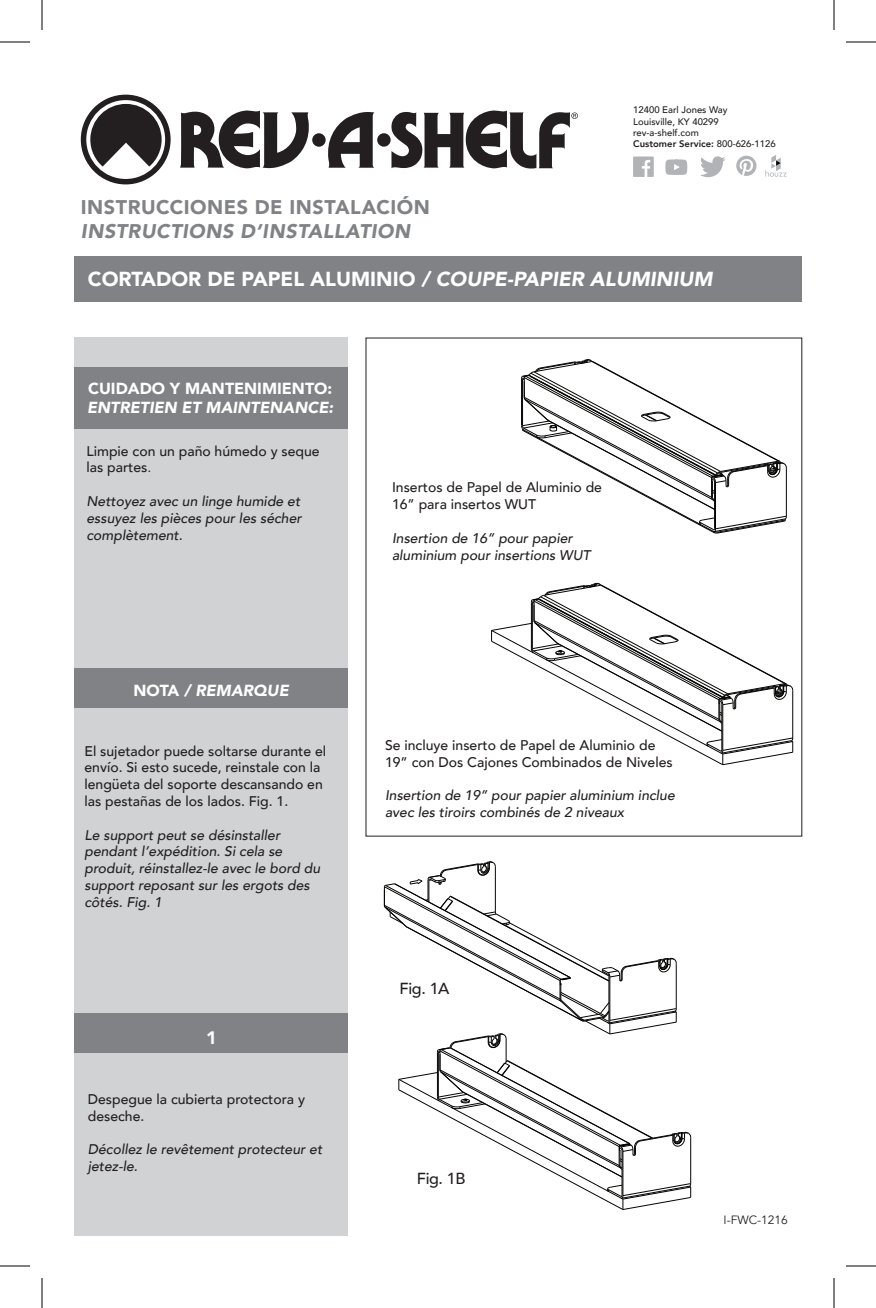
<style>
.page{position:relative;width:876px;height:1308px;background:#fff}
.page>*{position:absolute;margin:0;border:0;box-sizing:border-box;transform-origin:0 0}
.t1{font:900 20.2px "Avenir";color:#fff}
.t2{font:900 19.8px "Avenir";letter-spacing:.025em;color:#808285}
.t3{font:italic 900 19.8px "Avenir";letter-spacing:.03em;color:#808285}
.t4{font:900 18px "Avenir";color:#fff}
.t5{font:italic 900 16px "Avenir";color:#fff}
.t6{font:900 16px "Avenir";color:#fff}
.t7{font:500 16px "Avenir";letter-spacing:-.02em;color:#231f20}
.t8{font:italic 500 14px/16.8px "Avenir";color:#231f20}
.t9{font:500 14px/16.8px "Avenir";color:#231f20}
.t10{font:12px "Avenir";color:#231f20}
.t11{font:500 9.6px/11.4px "Avenir";color:#231f20}
.s1{font-weight:800}
.s2{font-style:italic}
.s3{font-weight:400}
.s4{font-style:normal}
</style>
<div class="page">
<div style="left:312px;top:133px;width:14px;height:14px;background:#231f20;border-radius:50%"></div>
<svg style="left:180px;top:110px;width:129px;height:59px"></svg>
<svg style="left:328px;top:112px;width:47px;height:56px"></svg>
<svg style="left:391px;top:110px;width:187px;height:59px"></svg>
<div style="left:377px;top:133px;width:14px;height:14px;background:#231f20;border-radius:50%"></div>
<svg style="left:81px;top:95px;width:90px;height:89px"></svg>
<svg style="left:633px;top:157px;width:21px;height:20px"></svg>
<svg style="left:665px;top:159px;width:22px;height:16px"></svg>
<svg style="left:700px;top:156px;width:25px;height:21px"></svg>
<svg style="left:736px;top:156px;width:21px;height:20px"></svg>
<svg style="left:765px;top:155px;width:22px;height:22px"></svg>
<div style="left:74px;top:257px;width:728px;height:45px;background:#808285"></div>
<div style="left:74px;top:338px;width:274px;height:898px;background:#d1d2d4"></div>
<div style="left:74px;top:367px;width:274px;height:61px;background:#808285"></div>
<svg style="left:521px;top:359px;width:266px;height:174px"></svg>
<svg style="left:491px;top:583px;width:302px;height:182px"></svg>
<svg style="left:384px;top:861px;width:307px;height:349px"></svg>
<div style="left:75px;top:1014px;width:273px;height:39px;background:#808285"></div>
<div style="left:74px;top:668px;width:274px;height:40px;background:#808285"></div>
<hr style="left:0;top:42px;width:30px;height:1px;background:#000">
<hr style="left:846px;top:42px;width:30px;height:1px;background:#000">
<hr style="left:0;top:1266px;width:30px;height:1px;background:#000">
<hr style="left:846px;top:1266px;width:30px;height:1px;background:#000">
<hr style="left:42px;top:0;width:1px;height:30px;background:#000">
<hr style="left:42px;top:1278px;width:1px;height:30px;background:#000">
<hr style="left:834px;top:0;width:1px;height:30px;background:#000">
<hr style="left:834px;top:1278px;width:1px;height:30px;background:#000">
<h2 class="t2" style="left:81px;top:191px;width:351px">INSTRUCCIONES DE INSTALACIÓN</h2>
<h2 class="t3" style="left:81px;top:215px;width:331px">INSTRUCTIONS D’INSTALLATION</h2>
<p class="t11" style="left:633px;top:104px;width:144px">12400 Earl Jones Way<br>Louisville, KY 40299 rev-a-shelf.com<br><span class="s1">Customer Service:</span> 800-626-1126</p>
<h1 class="t1" style="left:88px;top:261px;width:626px">CORTADOR DE PAPEL ALUMINIO <span class="s2">/ COUPE-PAPIER ALUMINIUM</span></h1>
<p class="t6" style="left:88px;top:375px;width:246px">CUIDADO Y MANTENIMIENTO:</p>
<p class="t5" style="left:87px;top:395px;width:248px">ENTRETIEN ET MAINTENANCE:</p>
<p class="t9" style="left:87px;top:441px;width:235px">Limpie con un paño húmedo y seque las partes<span class="s3">.</span></p>
<p class="t8" style="left:87px;top:493px;width:217px;text-align:justify">Nettoyez avec un linge humide et essuyez les pièces pour les sécher complètement.</p>
<p class="t5" style="left:134px;top:678px;width:157px"><span class="s4">NOTA</span> / REMARQUE</p>
<p class="t9" style="left:85px;top:741px;width:243px">El sujetador puede soltarse durante el envío. Si esto sucede, reinstale con la lengüeta del soporte descansando en las pestañas de los lados. Fig. 1.</p>
<p class="t8" style="left:85px;top:826px;width:237px">Le support peut se désinstaller pendant l’expédition. Si cela se produit, réinstallez-le avec le bord du support reposant sur les ergots des côtés. Fig. 1</p>
<p class="t4" style="left:206px;top:1022px;width:12px">1</p>
<p class="t9" style="left:88px;top:1090px;width:219px">Despegue la cubierta protectora y deseche.</p>
<p class="t8" style="left:88px;top:1141px;width:236px">Décollez le revêtement protecteur et jetez-le.</p>
<p class="t9" style="left:392px;top:478px;width:212px">Insertos de Papel de Aluminio de<br>16” para insertos WUT</p>
<p class="t8" style="left:392px;top:530px;width:200px">Insertion de 16” pour papier aluminium pour insertions WUT</p>
<p class="t9" style="left:385px;top:736px;width:289px">Se incluye inserto de Papel de Aluminio de<br>19” con Dos Cajones Combinados de Niveles</p>
<p class="t8" style="left:385px;top:787px;width:291px">Insertion de 19” pour papier aluminium inclue avec les tiroirs combinés de 2 niveaux</p>
<p class="t7" style="left:400px;top:974px;width:51px">Fig. 1A</p>
<p class="t7" style="left:417px;top:1165px;width:50px">Fig. 1B</p>
<p class="t10" style="left:724px;top:1213px;width:66px">I-FWC-1216</p>
</div>
